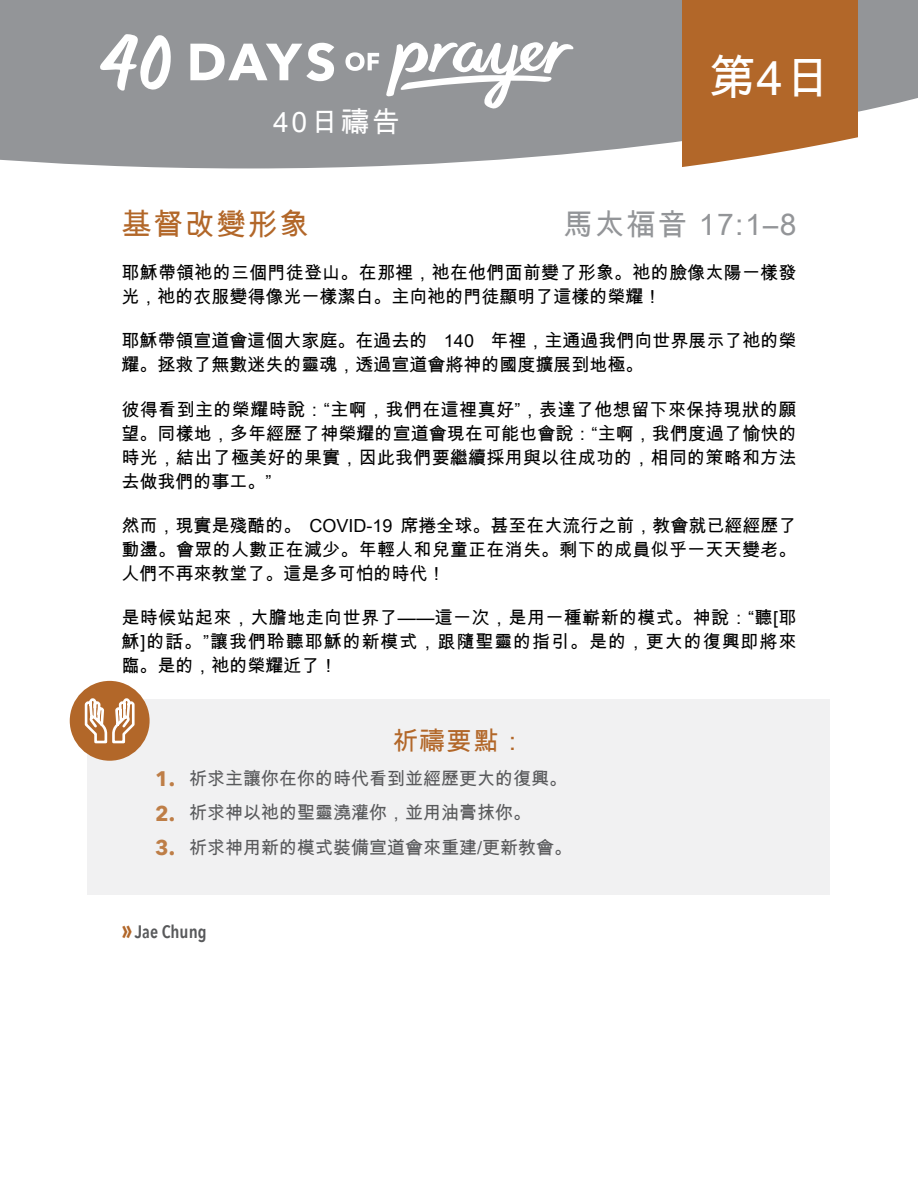
<style>
.page{position:relative;width:918px;height:1188px;background:#fff}
.page>*{position:absolute;margin:0;border:0;box-sizing:border-box;transform-origin:0 0}
.t1{font:48px "Arial Unicode MS";color:#fff}
.t2{font:30px "Arial Unicode MS";letter-spacing:.05em;color:#939598}
.t3{font:30px "Arial Unicode MS";letter-spacing:.05em;color:#b26729}
.t4{font:28.2px "Arial Unicode MS";letter-spacing:.1em;color:#fff}
.t5{font:25.5px "Arial Unicode MS";color:#b26729}
.t6{font:18px/24px "Arial Unicode MS";letter-spacing:.015em;color:#000;text-align:justify}
.t7{font:18px "Arial Unicode MS";color:#58595b}
.t8{font:600 18px "Avenir Next Condensed";color:#58595b}
.s1{font-family:"Avenir Next";font-weight:700;font-size:21px;color:#be7e47}
.s2{font-weight:700;font-size:27px;color:#b26729}
</style>
<div class="page">
<div style="left:88px;top:699px;width:742px;height:196px;background:#f1f1f2"></div>
<svg style="left:0;top:0;width:918px;height:168px;background:#9b9da0"></svg>
<svg style="left:682px;top:0;width:175px;height:168px;background:#b8733a"></svg>
<div style="left:70px;top:681px;width:80px;height:80px;background:#b26729;border-radius:50%"></div>
<svg style="left:83px;top:680px;width:53px;height:64px"></svg>
<svg style="left:190px;top:43px;width:144px;height:38px"></svg>
<svg style="left:345px;top:52px;width:34px;height:19px"></svg>
<svg style="left:386px;top:41px;width:188px;height:68px"></svg>
<svg style="left:100px;top:34px;width:76px;height:57px"></svg>
<h3 class="t4" style="left:273px;top:102px;width:129px">40日禱告</h3>
<h1 class="t1" style="left:708px;top:43px;width:124px">第4日</h1>
<h2 class="t3" style="left:122px;top:203px;width:189px">基督改變形象</h2>
<h2 class="t2" style="left:563px;top:203px;width:235px">馬太福音 17:1–8</h2>
<p class="t6" style="left:122px;top:260px;width:677px">耶穌帶領祂的三個門徒登山。在那裡，祂在他們面前變了形象。祂的臉像太陽一樣發光，祂的衣服變得像光一樣潔白。主向祂的門徒顯明了這樣的榮耀！</p>
<p class="t6" style="left:122px;top:329px;width:676px">耶穌帶領宣道會這個大家庭。在過去的 140 年裡，主通過我們向世界展示了祂的榮耀。拯救了無數迷失的靈魂，透過宣道會將神的國度擴展到地極。</p>
<p class="t6" style="left:122px;top:397px;width:677px">彼得看到主的榮耀時說：“主啊，我們在這裡真好”，表達了他想留下來保持現狀的願望。同樣地，多年經歷了神榮耀的宣道會現在可能也會說：“主啊，我們度過了愉快的時光，結出了極美好的果實，因此我們要繼續採用與以往成功的，相同的策略和方法去做我們的事工。”</p>
<p class="t6" style="left:122px;top:513px;width:677px">然而，現實是殘酷的。 COVID-19 席捲全球。甚至在大流行之前，教會就已經經歷了動盪。會眾的人數正在減少。年輕人和兒童正在消失。剩下的成員似乎一天天變老。人們不再來教堂了。這是多可怕的時代！</p>
<p class="t6" style="left:122px;top:605px;width:677px">是時候站起來，大膽地走向世界了——這一次，是用一種嶄新的模式。神說：“聽[耶穌]的話。”讓我們聆聽耶穌的新模式，跟隨聖靈的指引。是的，更大的復興即將來臨。是的，祂的榮耀近了！</p>
<h3 class="t5" style="left:393px;top:723px;width:134px">祈禱要點：</h3>
<p class="t7" style="left:155px;top:765px;width:413px"><span class="s1">1.</span> 祈求主讓你在你的時代看到並經歷更大的復興。</p>
<p class="t7" style="left:155px;top:800px;width:377px"><span class="s1">2.</span> 祈求神以祂的聖靈澆灌你，並用油膏抹你。</p>
<p class="t7" style="left:155px;top:834px;width:418px"><span class="s1">3.</span> 祈求神用新的模式裝備宣道會來重建/更新教會。</p>
<p class="t8" style="left:122px;top:917px;width:87px"><span class="s2">»</span>Jae Chung</p>
</div>
